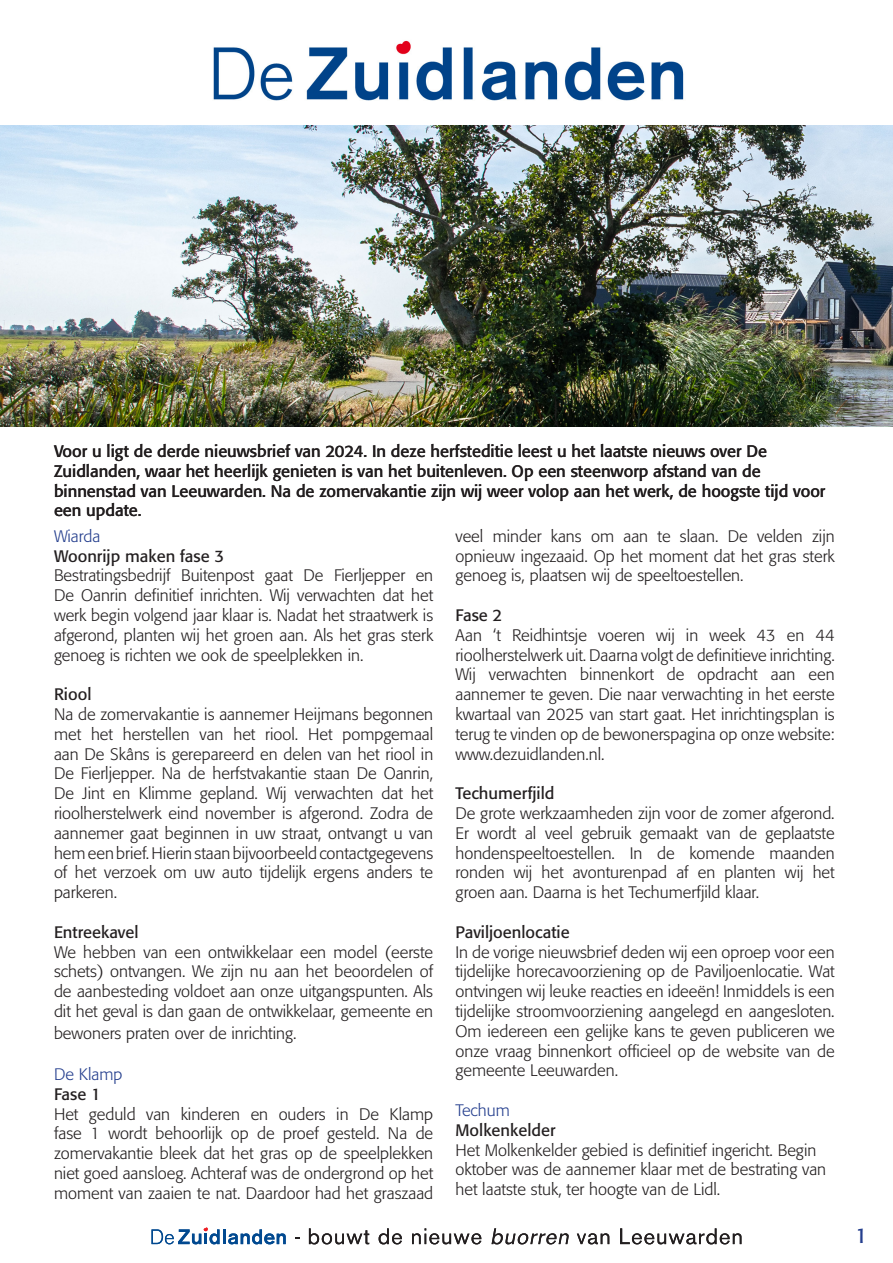
<style>
.page{position:relative;width:893px;height:1263px;background:#fff}
.page>*{position:absolute;margin:0;border:0;box-sizing:border-box;transform-origin:0 0}
.t1{font:21px "Formata";color:#253f8e}
.t2{font:300 16.5px/19.8px "Formata";color:#231f20;text-align:justify}
.t3{font:16.5px/19.8px "Formata";color:#231f20}
.t4{font:300 16.5px "Formata";color:#253f8e}
</style>
<div class="page">
<img style="left:213px;top:40px;width:471px;height:61px">
<img style="left:0;top:125px;width:893px;height:302px">
<svg style="left:309px;top:1228px;width:60px;height:16px"></svg>
<svg style="left:379px;top:1228px;width:23px;height:16px"></svg>
<svg style="left:412px;top:1228px;width:69px;height:16px"></svg>
<svg style="left:492px;top:1228px;width:77px;height:16px"></svg>
<svg style="left:577px;top:1233px;width:32px;height:11px"></svg>
<svg style="left:620px;top:1228px;width:121px;height:16px"></svg>
<svg style="left:151px;top:1227px;width:135px;height:17px"></svg>
<p class="t3" style="left:54px;top:441px;width:773px">Voor u ligt de derde nieuwsbrief van 2024. In deze herfsteditie leest u het laatste nieuws over De Zuidlanden, waar het heerlijk genieten is van het buitenleven. Op een steenworp afstand van de binnenstad van Leeuwarden. Na de zomervakantie zijn wij weer volop aan het werk, de hoogste tijd voor een update.</p>
<p class="t4" style="left:54px;top:526px;width:48px">Wiarda</p>
<p class="t3" style="left:54px;top:546px;width:172px">Woonrijp maken fase 3</p>
<p class="t2" style="left:54px;top:566px;width:381px">Bestratingsbedrijf Buitenpost gaat De Fierljepper en De Oanrin definitief inrichten. Wij verwachten dat het werk begin volgend jaar klaar is. Nadat het straatwerk is afgerond, planten wij het groen aan. Als het gras sterk genoeg is richten we ook de speelplekken in.</p>
<p class="t3" style="left:54px;top:684px;width:39px">Riool</p>
<p class="t2" style="left:54px;top:704px;width:381px">Na de zomervakantie is aannemer Heijmans begonnen met het herstellen van het riool. Het pompgemaal aan De Skâns is gerepareerd en delen van het riool in De Fierljepper. Na de herfstvakantie staan De Oanrin, De Jint en Klimme gepland. Wij verwachten dat het rioolherstelwerk eind november is afgerond. Zodra de aannemer gaat beginnen in uw straat, ontvangt u van hem een brief. Hierin staan bijvoorbeeld contactgegevens of het verzoek om uw auto tijdelijk ergens anders te parkeren.</p>
<p class="t3" style="left:54px;top:922px;width:86px">Entreekavel</p>
<p class="t2" style="left:54px;top:942px;width:381px">We hebben van een ontwikkelaar een model (eerste schets) ontvangen. We zijn nu aan het beoordelen of de aanbesteding voldoet aan onze uitgangspunten. Als dit het geval is dan gaan de ontwikkelaar, gemeente en</p>
<p class="t2" style="left:54px;top:1023px;width:244px">bewoners praten over de inrichting.</p>
<p class="t4" style="left:54px;top:1064px;width:70px">De Klamp</p>
<p class="t3" style="left:54px;top:1084px;width:48px">Fase 1</p>
<p class="t2" style="left:54px;top:1104px;width:381px">Het geduld van kinderen en ouders in De Klamp fase 1 wordt behoorlijk op de proef gesteld. Na de zomervakantie bleek dat het gras op de speelplekken niet goed aansloeg. Achteraf was de ondergrond op het moment van zaaien te nat. Daardoor had het graszaad</p>
<p class="t2" style="left:455px;top:526px;width:381px">veel minder kans om aan te slaan. De velden zijn opnieuw ingezaaid. Op het moment dat het gras sterk genoeg is, plaatsen wij de speeltoestellen.</p>
<p class="t3" style="left:455px;top:605px;width:48px">Fase 2</p>
<p class="t2" style="left:455px;top:625px;width:381px">Aan ‘t Reidhintsje voeren wij in week 43 en 44 rioolherstelwerk uit. Daarna volgt de definitieve inrichting.<br>Wij verwachten binnenkort de opdracht aan een aannemer te geven. Die naar verwachting in het eerste kwartaal van 2025 van start gaat. Het inrichtingsplan is terug te vinden op de bewonerspagina op onze website: www.dezuidlanden.nl.</p>
<p class="t3" style="left:455px;top:783px;width:101px">Techumerfjild</p>
<p class="t2" style="left:455px;top:803px;width:381px">De grote werkzaamheden zijn voor de zomer afgerond.<br>Er wordt al veel gebruik gemaakt van de geplaatste hondenspeeltoestellen. In de komende maanden ronden wij het avonturenpad af en planten wij het groen aan. Daarna is het Techumerfjild klaar.</p>
<p class="t3" style="left:455px;top:922px;width:116px">Paviljoenlocatie</p>
<p class="t2" style="left:455px;top:942px;width:381px">In de vorige nieuwsbrief deden wij een oproep voor een tijdelijke horecavoorziening op de Paviljoenlocatie. Wat ontvingen wij leuke reacties en ideeën! Inmiddels is een tijdelijke stroomvoorziening aangelegd en aangesloten.<br>Om iedereen een gelijke kans te geven publiceren we onze vraag binnenkort officieel op de website van de gemeente Leeuwarden.</p>
<p class="t4" style="left:455px;top:1100px;width:56px">Techum</p>
<p class="t3" style="left:455px;top:1120px;width:102px">Molkenkelder</p>
<p class="t2" style="left:455px;top:1140px;width:372px;text-align:left">Het Molkenkelder gebied is definitief ingericht. Begin oktober was de aannemer klaar met de bestrating van het laatste stuk, ter hoogte van de Lidl.</p>
<p class="t1" style="left:855px;top:1222px;width:14px">1</p>
</div>
